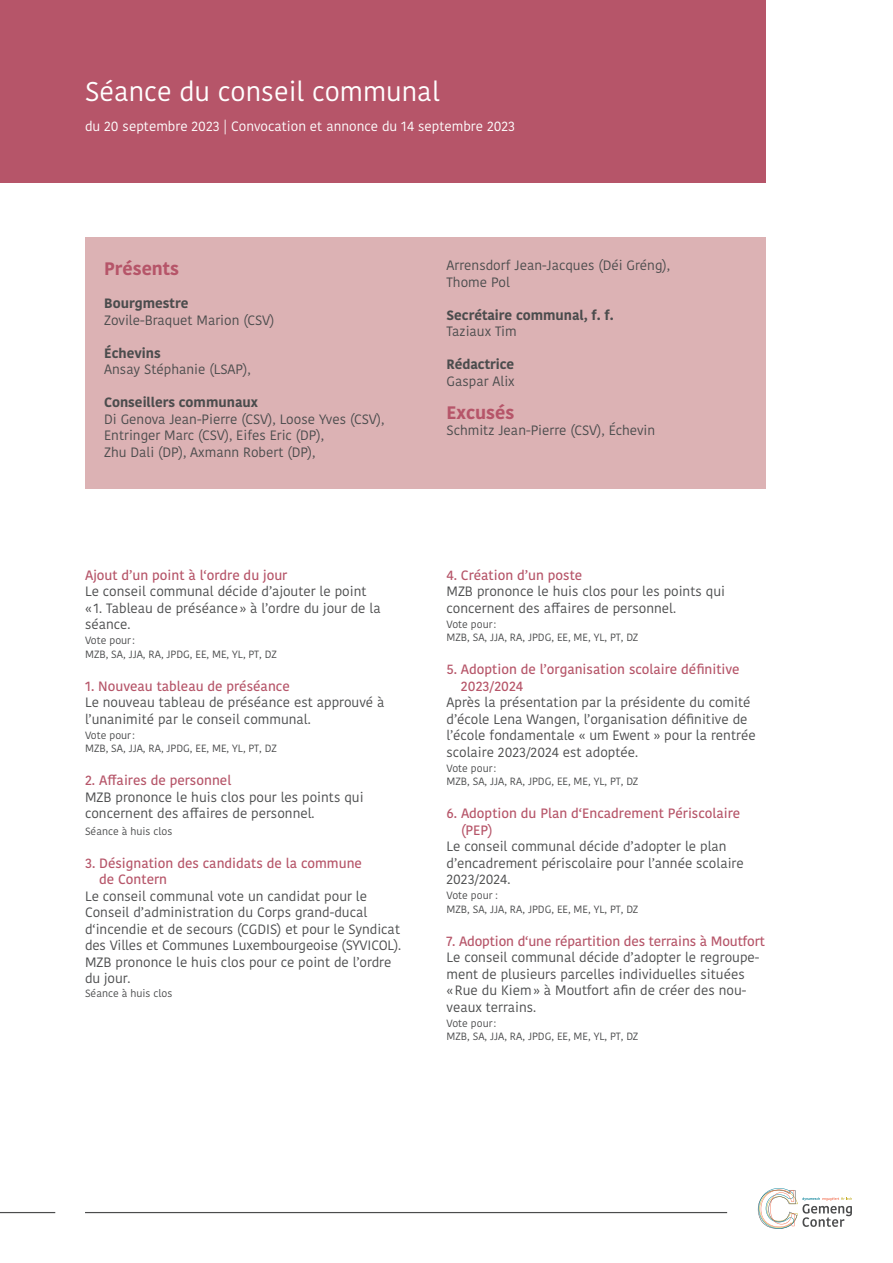
<style>
.page{position:relative;width:893px;height:1263px;background:#fff}
.page>*{position:absolute;margin:0;border:0;box-sizing:border-box;transform-origin:0 0}
.t1{font:27px "Kohinoor Bangla";color:#fff}
.t2{font:700 18px "Kohinoor Bangla";color:#b65569}
.t3{font:13.5px/16.5px "Kohinoor Bangla";color:#4b4c4d}
.t4{font:500 13.5px/16.5px "Kohinoor Bangla";color:#b65569}
.t5{font:700 13.5px "Kohinoor Bangla";color:#4b4c4d}
.t6{font:13.5px "Kohinoor Bangla";color:#fff}
.t7{font:10.5px "Kohinoor Bangla";color:#4b4c4d}
</style>
<div class="page">
<div style="left:0;top:0;width:765px;height:183px;background:#b65569"></div>
<hr style="left:85px;top:1212px;width:642px;height:1px;background:#4b4c4d">
<hr style="left:0;top:1212px;width:55px;height:1px;background:#4b4c4d">
<svg style="left:758px;top:1188px;width:94px;height:41px"></svg>
<div style="left:85px;top:237px;width:680px;height:251px;background:#dcb2b4"></div>
<p class="t1" style="left:85px;top:70px;width:356px">Séance du conseil communal</p>
<p class="t6" style="left:85px;top:116px;width:432px">du 20 septembre 2023 | Convocation et annonce du 14 septembre 2023</p>
<p class="t2" style="left:104px;top:253px;width:76px">Présents</p>
<p class="t5" style="left:104px;top:291px;width:86px">Bourgmestre</p>
<p class="t3" style="left:104px;top:311px;width:172px">Zovile-Braquet Marion (CSV)</p>
<p class="t5" style="left:104px;top:341px;width:58px">Échevins</p>
<p class="t3" style="left:104px;top:361px;width:148px">Ansay Stéphanie (LSAP),</p>
<p class="t5" style="left:104px;top:390px;width:155px">Conseillers communaux</p>
<p class="t3" style="left:104px;top:410px;width:282px">Di Genova Jean-Pierre (CSV), Loose Yves (CSV),<br>Entringer Marc (CSV), Eifes Eric (DP),<br>Zhu Dali (DP), Axmann Robert (DP),</p>
<p class="t4" style="left:85px;top:566px;width:204px">Ajout d’un point à l‘ordre du jour</p>
<p class="t3" style="left:85px;top:583px;width:297px">Le conseil communal décide d’ajouter le point<br>« 1. Tableau de préséance» à l’ordre du jour de la séance.</p>
<p class="t7" style="left:85px;top:632px;width:51px">Vote pour:</p>
<p class="t7" style="left:85px;top:646px;width:193px">MZB, SA, JJA, RA, JPDG, EE, ME, YL, PT, DZ</p>
<p class="t4" style="left:85px;top:677px;width:206px">1. Nouveau tableau de préséance</p>
<p class="t3" style="left:85px;top:694px;width:301px">Le nouveau tableau de préséance est approuvé à l’unanimité par le conseil communal.</p>
<p class="t7" style="left:85px;top:727px;width:51px">Vote pour:</p>
<p class="t7" style="left:85px;top:740px;width:193px">MZB, SA, JJA, RA, JPDG, EE, ME, YL, PT, DZ</p>
<p class="t4" style="left:85px;top:772px;width:148px">2. Affaires de personnel</p>
<p class="t3" style="left:85px;top:788px;width:280px">MZB prononce le huis clos pour les points qui concernent des affaires de personnel.</p>
<p class="t7" style="left:85px;top:823px;width:89px">Séance à huis clos</p>
<p class="t4" style="left:99px;top:854px;width:264px;text-indent:-14px">3. Désignation des candidats de la commune de Contern</p>
<p class="t3" style="left:85px;top:887px;width:318px">Le conseil communal vote un candidat pour le Conseil d’administration du Corps grand-ducal d‘incendie et de secours (CGDIS) et pour le Syndicat des Villes et Communes Luxembourgeoise (SYVICOL).<br>MZB prononce le huis clos pour ce point de l’ordre du jour.</p>
<p class="t7" style="left:85px;top:985px;width:89px">Séance à huis clos</p>
<p class="t3" style="left:446px;top:257px;width:225px">Arrensdorf Jean-Jacques (Déi Gréng),<br>Thome Pol</p>
<p class="t5" style="left:446px;top:303px;width:169px">Secrétaire communal, f. f.</p>
<p class="t3" style="left:446px;top:323px;width:72px">Taziaux Tim</p>
<p class="t5" style="left:446px;top:353px;width:69px">Rédactrice</p>
<p class="t3" style="left:446px;top:373px;width:70px">Gaspar Alix</p>
<p class="t2" style="left:446px;top:397px;width:69px">Excusés</p>
<p class="t3" style="left:446px;top:422px;width:210px">Schmitz Jean-Pierre (CSV), Échevin</p>
<p class="t4" style="left:446px;top:566px;width:137px">4. Création d’un poste</p>
<p class="t3" style="left:446px;top:583px;width:280px">MZB prononce le huis clos pour les points qui concernent des affaires de personnel.</p>
<p class="t7" style="left:446px;top:616px;width:51px">Vote pour:</p>
<p class="t7" style="left:446px;top:629px;width:193px">MZB, SA, JJA, RA, JPDG, EE, ME, YL, PT, DZ</p>
<p class="t4" style="left:461px;top:661px;width:280px;text-indent:-14px">5. Adoption de l’organisation scolaire définitive<br>2023/2024</p>
<p class="t3" style="left:446px;top:694px;width:311px">Après la présentation par la présidente du comité d’école Lena Wangen, l’organisation définitive de l’école fondamentale « um Ewent » pour la rentrée scolaire 2023/2024 est adoptée.</p>
<p class="t7" style="left:446px;top:760px;width:51px">Vote pour:</p>
<p class="t7" style="left:446px;top:773px;width:193px">MZB, SA, JJA, RA, JPDG, EE, ME, YL, PT, DZ</p>
<p class="t4" style="left:461px;top:805px;width:281px;text-indent:-15px">6. Adoption du Plan d‘Encadrement Périscolaire (PEP)</p>
<p class="t3" style="left:446px;top:838px;width:299px">Le conseil communal décide d’adopter le plan d’encadrement périscolaire pour l’année scolaire<br>2023/2024.</p>
<p class="t7" style="left:446px;top:887px;width:53px">Vote pour :</p>
<p class="t7" style="left:446px;top:901px;width:193px">MZB, SA, JJA, RA, JPDG, EE, ME, YL, PT, DZ</p>
<p class="t4" style="left:446px;top:932px;width:320px">7. Adoption d‘une répartition des terrains à Moutfort</p>
<p class="t3" style="left:446px;top:949px;width:314px">Le conseil communal décide d’adopter le regroupe&shy;ment de plusieurs parcelles individuelles situées «Rue du Kiem» à Moutfort afin de créer des nou&shy;veaux terrains.</p>
<p class="t7" style="left:446px;top:1015px;width:51px">Vote pour:</p>
<p class="t7" style="left:446px;top:1028px;width:193px">MZB, SA, JJA, RA, JPDG, EE, ME, YL, PT, DZ</p>
</div>
